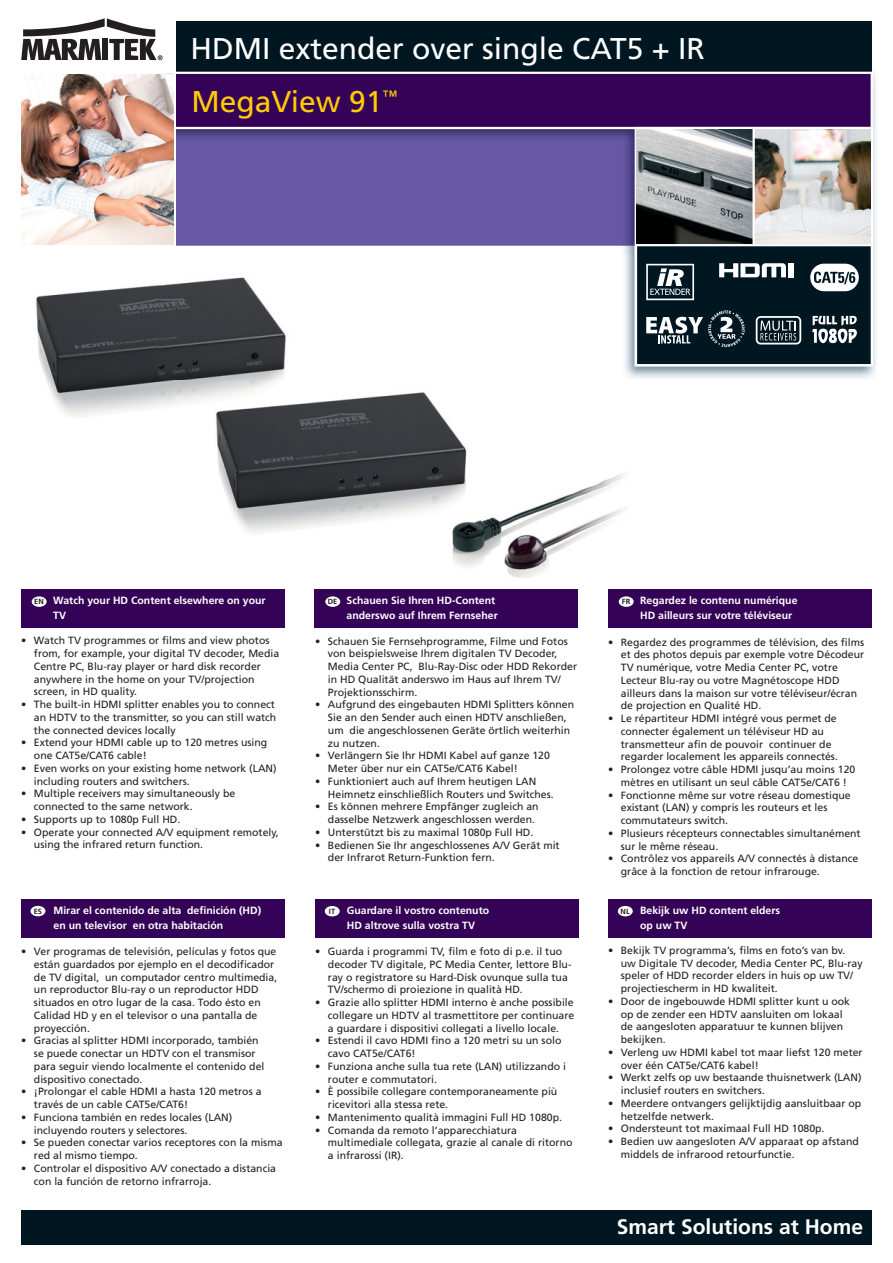
<style>
.page{position:relative;width:893px;height:1263px;background:#fff}
.page>*{position:absolute;margin:0;border:0;box-sizing:border-box;transform-origin:0 0}
.t1{font:30px/52.3px "Frutiger";color:#fff}
.t2{font:700 21px "Frutiger";color:#fff}
.t3{font:10.5px/12.8px "Frutiger";color:#231f20}
.t4{font:700 10.5px/15px "Frutiger";color:#fff}
.t5{font:700 7.5px "Frutiger";color:#231f20}
.s1{color:#ffcb04}
</style>
<div class="page">
<svg style="left:21px;top:18px;width:142px;height:42px"></svg>
<div style="left:21px;top:1210px;width:851px;height:35px;background:#001722"></div>
<div style="left:175px;top:21px;width:697px;height:53px;background:#001722"></div>
<img style="left:163px;top:73px;width:713px;height:306px">
<img style="left:176px;top:130px;width:459px;height:115px">
<svg style="left:172px;top:71px;width:702px;height:59px;background:#411562"></svg>
<svg style="left:635px;top:127px;width:238px;height:117px"></svg>
<div style="left:163px;top:63px;width:10px;height:9px;background:#fff"></div>
<hr style="left:173px;top:21px;width:3px;height:225px;background:#fff">
<img style="left:21px;top:74px;width:152px;height:171px">
<img style="left:755px;top:129px;width:116px;height:114px">
<img style="left:637px;top:129px;width:115px;height:114px">
<svg style="left:635px;top:244px;width:238px;height:122px;background:#30424b"></svg>
<img style="left:36px;top:285px;width:139px;height:132px">
<img style="left:175px;top:380px;width:449px;height:198px">
<img style="left:160px;top:255px;width:473px;height:125px">
<div style="left:21px;top:589px;width:264px;height:38px;background:#340357"></div>
<div style="left:21px;top:899px;width:264px;height:38px;background:#340357"></div>
<div style="left:315px;top:589px;width:263px;height:38px;background:#340357"></div>
<div style="left:315px;top:899px;width:264px;height:38px;background:#340357"></div>
<div style="left:608px;top:590px;width:264px;height:38px;background:#340357"></div>
<div style="left:608px;top:899px;width:264px;height:38px;background:#340357"></div>
<div style="left:32px;top:596px;width:15px;height:11px;background:#fff;border-radius:50%"></div>
<div style="left:30px;top:906px;width:15px;height:10px;background:#fff;border-radius:50%"></div>
<div style="left:325px;top:906px;width:15px;height:10px;background:#fff;border-radius:50%"></div>
<div style="left:325px;top:596px;width:15px;height:11px;background:#fff;border-radius:50%"></div>
<div style="left:619px;top:596px;width:15px;height:11px;background:#fff;border-radius:50%"></div>
<div style="left:618px;top:906px;width:15px;height:10px;background:#fff;border-radius:50%"></div>
<hr style="left:752px;top:128px;width:3px;height:117px;background:#fff">
<h1 class="t1" style="left:190px;top:25px;width:516px">HDMI extender over single CAT5 + IR<br><span class="s1">MegaView 91</span><sup>™</sup></h1>
<p class="t5" style="left:34px;top:599px;width:11px">EN</p>
<p class="t4" style="left:53px;top:594px;width:214px">Watch your HD Content elsewhere on your<br>TV</p>
<p class="t4" style="left:347px;top:594px;width:153px">Schauen Sie Ihren HD-Content anderswo auf Ihrem Fernseher</p>
<p class="t5" style="left:328px;top:599px;width:11px">DE</p>
<p class="t5" style="left:622px;top:599px;width:10px">FR</p>
<p class="t4" style="left:640px;top:594px;width:159px">Regardez le contenu numérique<br>HD ailleurs sur votre téléviseur</p>
<p class="t3" style="left:34px;top:635px;width:247px;text-indent:-13px">• Watch TV programmes or films and view photos from, for example, your digital TV decoder, Media Centre PC, Blu-ray player or hard disk recorder anywhere in the home on your TV/projection screen, in HD quality.</p>
<p class="t3" style="left:34px;top:699px;width:244px;text-indent:-13px">• The built-in HDMI splitter enables you to connect an HDTV to the transmitter, so you can still watch the connected devices locally</p>
<p class="t3" style="left:34px;top:737px;width:235px;text-indent:-13px">• Extend your HDMI cable up to 120 metres using one CAT5e/CAT6 cable!</p>
<p class="t3" style="left:34px;top:763px;width:244px;text-indent:-13px">• Even works on your existing home network (LAN) including routers and switchers.</p>
<p class="t3" style="left:34px;top:788px;width:203px;text-indent:-13px">• Multiple receivers may simultaneously be connected to the same network.</p>
<p class="t3" style="left:21px;top:814px;width:161px">• Supports up to 1080p Full HD.</p>
<p class="t3" style="left:34px;top:826px;width:246px;text-indent:-13px">• Operate your connected A/V equipment remotely, using the infrared return function.</p>
<p class="t3" style="left:328px;top:635px;width:251px;text-indent:-13px">• Schauen Sie Fernsehprogramme, Filme und Fotos von beispielsweise Ihrem digitalen TV Decoder, Media Center PC, Blu-Ray-Disc oder HDD Rekorder in HD Qualität anderswo im Haus auf Ihrem TV/ Projektionsschirm.</p>
<p class="t3" style="left:328px;top:699px;width:248px;text-indent:-13px">• Aufgrund des eingebauten HDMI Splitters können Sie an den Sender auch einen HDTV anschließen, um die angeschlossenen Geräte örtlich weiterhin zu nutzen.</p>
<p class="t3" style="left:328px;top:750px;width:223px;text-indent:-13px">• Verlängern Sie Ihr HDMI Kabel auf ganze 120<br>Meter über nur ein CAT5e/CAT6 Kabel!</p>
<p class="t3" style="left:328px;top:776px;width:227px;text-indent:-13px">• Funktioniert auch auf Ihrem heutigen LAN<br>Heimnetz einschließlich Routers und Switches.</p>
<p class="t3" style="left:328px;top:801px;width:212px;text-indent:-13px">• Es können mehrere Empfänger zugleich an dasselbe Netzwerk angeschlossen werden.</p>
<p class="t3" style="left:315px;top:827px;width:220px">• Unterstützt bis zu maximal 1080p Full HD.</p>
<p class="t3" style="left:328px;top:839px;width:233px;text-indent:-13px">• Bedienen Sie Ihr angeschlossenes A/V Gerät mit der Infrarot Return-Funktion fern.</p>
<p class="t4" style="left:53px;top:904px;width:209px">Mirar el contenido de alta definición (HD) en un televisor en otra habitación</p>
<p class="t5" style="left:34px;top:908px;width:10px">ES</p>
<p class="t5" style="left:329px;top:908px;width:8px">IT</p>
<p class="t4" style="left:347px;top:904px;width:144px">Guardare il vostro contenuto<br>HD altrove sulla vostra TV</p>
<p class="t3" style="left:34px;top:946px;width:245px;text-indent:-13px">• Ver programas de televisión, películas y fotos que están guardados por ejemplo en el decodificador de TV digital, un computador centro multimedia, un reproductor Blu-ray o un reproductor HDD situados en otro lugar de la casa. Todo ésto en Calidad HD y en el televisor o una pantalla de proyección.</p>
<p class="t3" style="left:34px;top:1035px;width:232px;text-indent:-13px">• Gracias al splitter HDMI incorporado, también se puede conectar un HDTV con el transmisor para seguir viendo localmente el contenido del dispositivo conectado.</p>
<p class="t3" style="left:34px;top:1086px;width:229px;text-indent:-13px">• ¡Prolongar el cable HDMI a hasta 120 metros a través de un cable CAT5e/CAT6!</p>
<p class="t3" style="left:34px;top:1112px;width:200px;text-indent:-13px">• Funciona también en redes locales (LAN) incluyendo routers y selectores.</p>
<p class="t3" style="left:34px;top:1137px;width:250px;text-indent:-13px">• Se pueden conectar varios receptores con la misma red al mismo tiempo.</p>
<p class="t3" style="left:34px;top:1163px;width:244px;text-indent:-13px">• Controlar el dispositivo A/V conectado a distancia con la función de retorno infrarroja.</p>
<p class="t3" style="left:328px;top:946px;width:245px;text-indent:-13px">• Guarda i programmi TV, film e foto di p.e. il tuo decoder TV digitale, PC Media Center, lettore Blu&shy;ray o registratore su Hard-Disk ovunque sulla tua TV/schermo di proiezione in qualità HD.</p>
<p class="t3" style="left:328px;top:997px;width:248px;text-align:justify;text-indent:-13px">• Grazie allo splitter HDMI interno è anche possibile collegare un HDTV al trasmettitore per continuare a guardare i dispositivi collegati a livello locale.</p>
<p class="t3" style="left:328px;top:1035px;width:235px;text-indent:-13px">• Estendi il cavo HDMI fino a 120 metri su un solo cavo CAT5e/CAT6!</p>
<p class="t3" style="left:328px;top:1061px;width:240px;text-indent:-13px">• Funziona anche sulla tua rete (LAN) utilizzando i router e commutatori.</p>
<p class="t3" style="left:328px;top:1086px;width:231px;text-indent:-13px">• È possibile collegare contemporaneamente più ricevitori alla stessa rete.</p>
<p class="t3" style="left:315px;top:1112px;width:248px">• Mantenimento qualità immagini Full HD 1080p.</p>
<p class="t3" style="left:328px;top:1124px;width:246px;text-indent:-13px">• Comanda da remoto l’apparecchiatura multimediale collegata, grazie al canale di ritorno a infrarossi (IR).</p>
<p class="t3" style="left:621px;top:636px;width:245px;text-indent:-13px">• Regardez des programmes de télévision, des films et des photos depuis par exemple votre Décodeur TV numérique, votre Media Center PC, votre Lecteur Blu-ray ou votre Magnétoscope HDD ailleurs dans la maison sur votre téléviseur/écran de projection en Qualité HD.</p>
<p class="t3" style="left:621px;top:713px;width:219px;text-indent:-13px">• Le répartiteur HDMI intégré vous permet de connecter également un téléviseur HD au transmetteur afin de pouvoir continuer de regarder localement les appareils connectés.</p>
<p class="t3" style="left:608px;top:764px;width:249px;text-align:center">• Prolongez votre câble HDMI jusqu’au moins 120 mètres en utilisant un seul câble CAT5e/CAT6 !</p>
<p class="t3" style="left:621px;top:789px;width:231px;text-indent:-13px">• Fonctionne même sur votre réseau domestique existant (LAN) y compris les routeurs et les commutateurs switch.</p>
<p class="t3" style="left:621px;top:828px;width:241px;text-indent:-13px">• Plusieurs récepteurs connectables simultanément sur le même réseau.</p>
<p class="t3" style="left:621px;top:853px;width:239px;text-indent:-13px">• Contrôlez vos appareils A/V connectés à distance grâce à la fonction de retour infrarouge.</p>
<p class="t5" style="left:620px;top:908px;width:11px">NL</p>
<p class="t4" style="left:640px;top:904px;width:142px">Bekijk uw HD content elders op uw TV</p>
<p class="t3" style="left:621px;top:945px;width:243px;text-indent:-13px">• Bekijk TV programma’s, films en foto’s van bv. uw Digitale TV decoder, Media Center PC, Blu-ray speler of HDD recorder elders in huis op uw TV/ projectiescherm in HD kwaliteit.</p>
<p class="t3" style="left:621px;top:996px;width:231px;text-indent:-13px">• Door de ingebouwde HDMI splitter kunt u ook op de zender een HDTV aansluiten om lokaal de aangesloten apparatuur te kunnen blijven bekijken.</p>
<p class="t3" style="left:621px;top:1047px;width:243px;text-indent:-13px">• Verleng uw HDMI kabel tot maar liefst 120 meter over één CAT5e/CAT6 kabel!</p>
<p class="t3" style="left:621px;top:1072px;width:242px;text-indent:-13px">• Werkt zelfs op uw bestaande thuisnetwerk (LAN) inclusief routers en switchers.</p>
<p class="t3" style="left:621px;top:1098px;width:242px;text-indent:-13px">• Meerdere ontvangers gelijktijdig aansluitbaar op hetzelfde netwerk.</p>
<p class="t3" style="left:608px;top:1123px;width:218px">• Ondersteunt tot maximaal Full HD 1080p.</p>
<p class="t3" style="left:621px;top:1136px;width:240px;text-indent:-13px">• Bedien uw aangesloten A/V apparaat op afstand middels de infrarood retourfunctie.</p>
<h2 class="t2" style="left:617px;top:1218px;width:248px">Smart Solutions at Home</h2>
</div>
